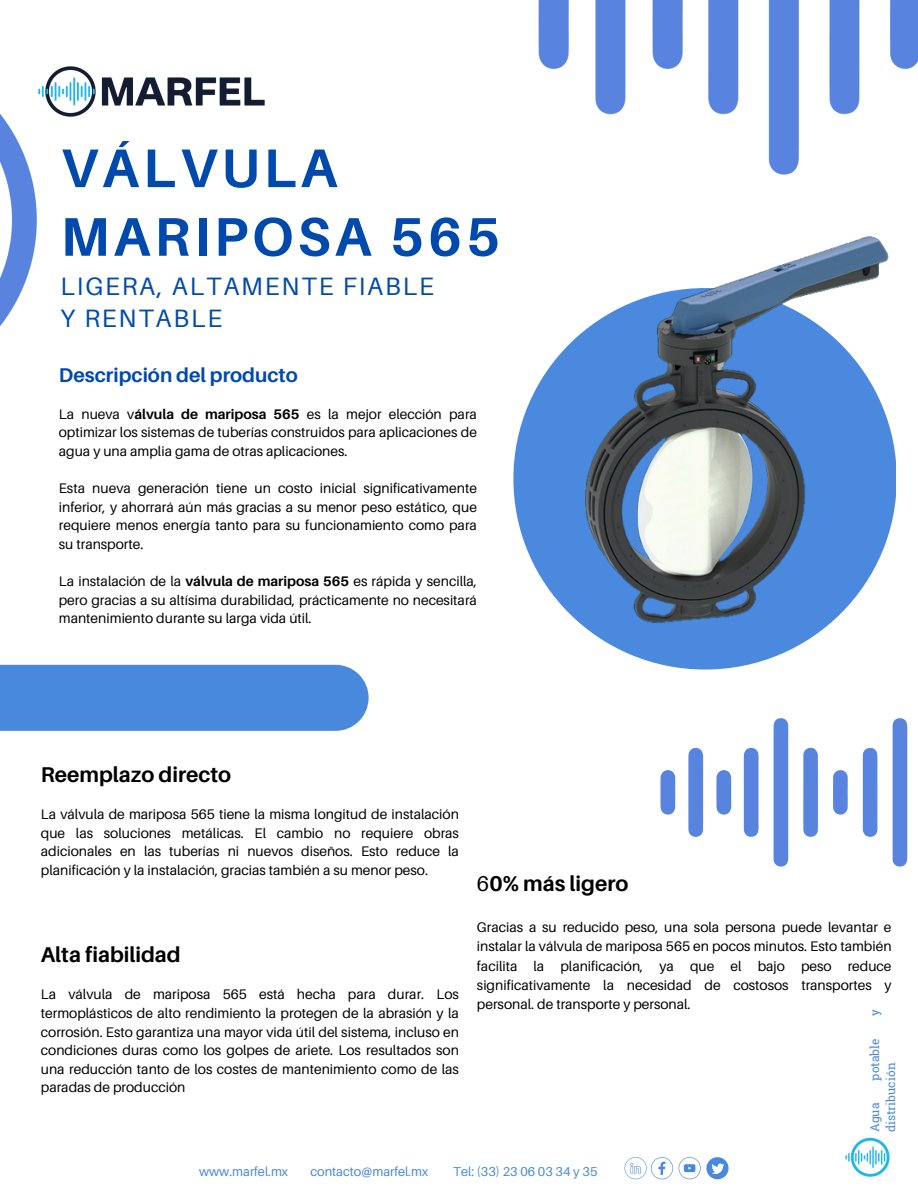
<style>
.page{position:relative;width:918px;height:1188px;background:#fff}
.page>*{position:absolute;margin:0;border:0;box-sizing:border-box;transform-origin:0 0}
.t1{font:700 54.45px/68.7px "Aileron";letter-spacing:.075em;color:#004aad}
.t2{font:25.2px/31.5px "Aileron";letter-spacing:.075em;color:#004aad}
.t3{font:700 21.45px "Aileron";color:#000}
.t4{font:700 19.95px "Aileron";color:#004aad}
.t5{font:13.95px/18.6px "Aileron";color:#000;text-align:justify}
.t6{font:12.9px "Aileron";color:#4888dd}
.t7{font:12px "Roboto Slab";color:#4888dd}
.s1{font-weight:700}
.s2{font-weight:400}
</style>
<div class="page">
<div style="left:513px;top:288px;width:383px;height:382px;background:#4888dd;border-radius:50%"></div>
<img style="left:61px;top:66px;width:204px;height:51px">
<img style="left:0;top:68px;width:61px;height:259px">
<img style="left:538px;top:0;width:380px;height:175px">
<img style="left:513px;top:236px;width:383px;height:401px">
<div style="left:0;top:665px;width:369px;height:66px;background:#4888dd"></div>
<img style="left:660px;top:718px;width:248px;height:149px">
<svg style="left:625px;top:1157px;width:48px;height:22px"></svg>
<svg style="left:679px;top:1157px;width:50px;height:22px"></svg>
<img style="left:845px;top:1137px;width:45px;height:40px">
<p class="t1" style="left:61px;top:133px;width:441px">VÁLVULA<br>MARIPOSA 565</p>
<p class="t2" style="left:61px;top:270px;width:375px">LIGERA, ALTAMENTE FIABLE<br>Y RENTABLE</p>
<h2 class="t4" style="left:59px;top:362px;width:240px">Descripción del producto</h2>
<h4 class="t5" style="left:59px;top:404px;width:420px">La nueva v<span class="s1">álvula de mariposa 565</span> es la mejor elección para optimizar los sistemas de tuberías construidos para aplicaciones de agua y una amplia gama de otras aplicaciones.</h4>
<h4 class="t5" style="left:59px;top:479px;width:420px">Esta nueva generación tiene un costo inicial significativamente inferior, y ahorrará aún más gracias a su menor peso estático, que requiere menos energía tanto para su funcionamiento como para su transporte.</h4>
<h4 class="t5" style="left:59px;top:572px;width:420px">La instalación de la <span class="s1">válvula de mariposa 565</span> es rápida y sencilla, pero gracias a su altísima durabilidad, prácticamente no necesitará mantenimiento durante su larga vida útil.</h4>
<h2 class="t3" style="left:41px;top:761px;width:192px">Reemplazo directo</h2>
<h4 class="t5" style="left:41px;top:805px;width:420px">La válvula de mariposa 565 tiene la misma longitud de instalación que las soluciones metálicas. El cambio no requiere obras adicionales en las tuberías ni nuevos diseños. Esto reduce la planificación y la instalación, gracias también a su menor peso.</h4>
<h2 class="t3" style="left:41px;top:942px;width:141px">Alta fiabilidad</h2>
<h4 class="t5" style="left:41px;top:985px;width:420px">La válvula de mariposa 565 está hecha para durar. Los termoplásticos de alto rendimiento la protegen de la abrasión y la corrosión. Esto garantiza una mayor vida útil del sistema, incluso en condiciones duras como los golpes de ariete. Los resultados son una reducción tanto de los costes de mantenimiento como de las paradas de producción</h4>
<h3 class="t3" style="left:477px;top:870px;width:153px"><span class="s2">6</span>0% más ligero</h3>
<h4 class="t5" style="left:477px;top:918px;width:416px;line-height:19.2px">Gracias a su reducido peso, una sola persona puede levantar e instalar la válvula de mariposa 565 en pocos minutos. Esto también facilita la planificación, ya que el bajo peso reduce significativamente la necesidad de costosos transportes y personal. de transporte y personal.</h4>
<p class="t7" style="left:867px;top:1016px;width:8px;rotate:-90deg">y</p>
<p class="t7" style="left:867px;top:1081px;width:43px;rotate:-90deg">potable</p>
<p class="t7" style="left:883px;top:1132px;width:71px;rotate:-90deg">distribución</p>
<p class="t7" style="left:867px;top:1132px;width:31px;rotate:-90deg">Agua</p>
<p class="t6" style="left:199px;top:1164px;width:90px">www.marfel.mx</p>
<p class="t6" style="left:310px;top:1164px;width:119px">contacto@marfel.mx</p>
<p class="t6" style="left:453px;top:1164px;width:146px">Tel: (33) 23 06 03 34 y 35</p>
</div>
